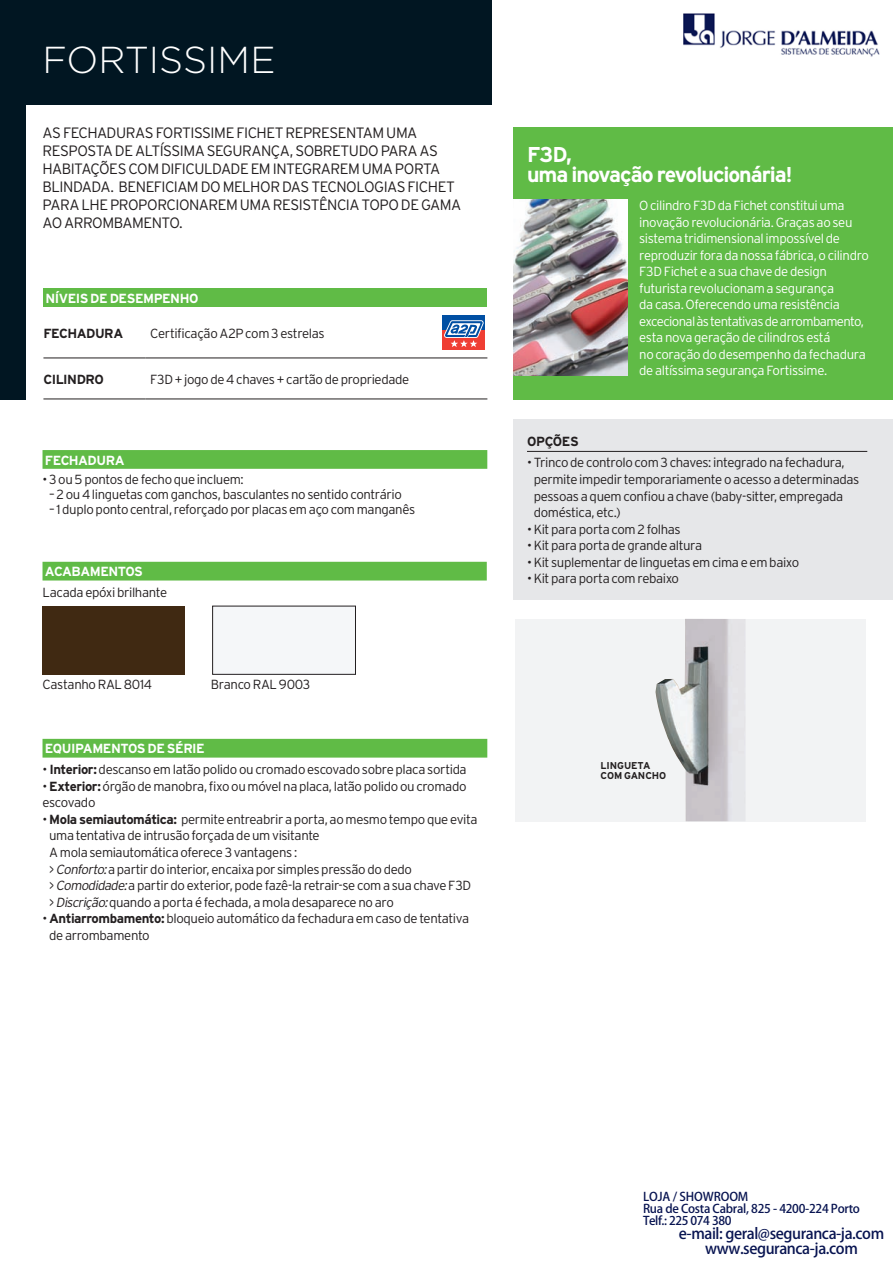
<style>
.page{position:relative;width:893px;height:1263px;background:#fff}
.page>*{position:absolute;margin:0;border:0;box-sizing:border-box;transform-origin:0 0}
.t1{font:300 37.5px "Gotham";color:#fff}
.t2{font:700 21.45px/19.8px "Interstate";letter-spacing:-.05em;color:#fff}
.t3{font:300 15px/18px "Interstate";letter-spacing:-.035em;color:#231f20}
.t4{font:700 15px/15px "Adobe Fan Heiti Std";letter-spacing:-.025em;color:#081451;text-align:center}
.t5{font:300 13.2px/16.5px "Interstate";letter-spacing:-.03em;color:#231f20}
.t6{font:300 13.2px/16.5px "Interstate";letter-spacing:-.03em;color:#fff}
.t7{font:700 13.2px "Interstate";letter-spacing:-.04em;color:#fff}
.t8{font:700 13.2px "Interstate";letter-spacing:-.035em;color:#231f20}
.t9{font:700 12px/12px "Adobe Fan Heiti Std";letter-spacing:-.02em;color:#081451}
.t10{font:700 9.9px/9.9px "Interstate";letter-spacing:-.01em;color:#231f20}
.s1{font-weight:700}
.s2{font-style:italic}
</style>
<div class="page">
<div style="left:43px;top:288px;width:444px;height:19px;background:#60bb46"></div>
<hr style="left:43px;top:358px;width:102px;height:1px;background:#231f20">
<hr style="left:145px;top:358px;width:342px;height:1px;background:#231f20">
<hr style="left:43px;top:399px;width:102px;height:1px;background:#231f20">
<hr style="left:145px;top:399px;width:342px;height:1px;background:#231f20">
<div style="left:443px;top:315px;width:42px;height:35px;background:#ef3e33"></div>
<div style="left:443px;top:315px;width:42px;height:14px;background:#004fa3"></div>
<svg style="left:444px;top:320px;width:40px;height:27px"></svg>
<div style="left:0;top:0;width:491px;height:105px;background:#011622"></div>
<div style="left:0;top:0;width:26px;height:400px;background:#011622"></div>
<div style="left:43px;top:739px;width:444px;height:18px;background:#60bb46"></div>
<div style="left:43px;top:562px;width:444px;height:18px;background:#60bb46"></div>
<div style="left:43px;top:606px;width:142px;height:68px;background:#402912"></div>
<div style="left:213px;top:606px;width:142px;height:68px;background:#f5f7f9"></div>
<div style="left:212px;top:606px;width:144px;height:69px;border:1px solid #231f20"></div>
<div style="left:513px;top:128px;width:380px;height:272px;background:#60bb46"></div>
<img style="left:513px;top:200px;width:115px;height:175px">
<div style="left:43px;top:450px;width:444px;height:19px;background:#60bb46"></div>
<div style="left:513px;top:419px;width:380px;height:180px;background:#e6e7e9"></div>
<hr style="left:527px;top:451px;width:340px;height:1px;background:#231f20">
<div style="left:515px;top:619px;width:351px;height:202px;background:#f2f3f4"></div>
<img style="left:655px;top:619px;width:90px;height:202px">
<img style="left:684px;top:13px;width:196px;height:44px">
<h1 class="t1" style="left:43px;top:36px;width:235px">FORTISSIME</h1>
<p class="t3" style="left:43px;top:124px;width:420px">AS FECHADURAS FORTISSIME FICHET REPRESENTAM UMA RESPOSTA DE ALTÍSSIMA SEGURANÇA, SOBRETUDO PARA AS HABITAÇÕES COM DIFICULDADE EM INTEGRAREM UMA PORTA BLINDADA. BENEFICIAM DO MELHOR DAS TECNOLOGIAS FICHET PARA LHE PROPORCIONAREM UMA RESISTÊNCIA TOPO DE GAMA AO ARROMBAMENTO.</p>
<p class="t7" style="left:46px;top:291px;width:155px">NÍVEIS DE DESEMPENHO</p>
<p class="t8" style="left:43px;top:326px;width:81px">FECHADURA</p>
<p class="t5" style="left:150px;top:325px;width:176px">Certificação A2P com 3 estrelas</p>
<p class="t8" style="left:43px;top:372px;width:62px">CILINDRO</p>
<p class="t5" style="left:150px;top:371px;width:261px">F3D + jogo de 4 chaves + cartão de propriedade</p>
<p class="t7" style="left:45px;top:452px;width:81px">FECHADURA</p>
<p class="t5" style="left:43px;top:471px;width:203px">• 3 ou 5 pontos de fecho que incluem:</p>
<p class="t5" style="left:49px;top:486px;width:354px">– 2 ou 4 linguetas com ganchos, basculantes no sentido contrário</p>
<p class="t5" style="left:49px;top:501px;width:368px">– 1 duplo ponto central, reforçado por placas em aço com manganês</p>
<p class="t7" style="left:45px;top:564px;width:100px">ACABAMENTOS</p>
<p class="t5" style="left:43px;top:584px;width:126px">Lacada epóxi brilhante</p>
<p class="t5" style="left:43px;top:676px;width:111px">Castanho RAL 8014</p>
<p class="t5" style="left:211px;top:676px;width:101px">Branco RAL 9003</p>
<p class="t7" style="left:45px;top:741px;width:161px">EQUIPAMENTOS DE SÉRIE</p>
<p class="t5" style="left:43px;top:761px;width:426px">• <span class="s1">Interior:</span> descanso em latão polido ou cromado escovado sobre placa sortida</p>
<p class="t5" style="left:43px;top:778px;width:425px">• <span class="s1">Exterior:</span> órgão de manobra, fixo ou móvel na placa, latão polido ou cromado escovado</p>
<p class="t5" style="left:49px;top:811px;width:430px;text-indent:-7px">• <span class="s1">Mola semiautomática:</span> permite entreabrir a porta, ao mesmo tempo que evita uma tentativa de intrusão forçada de um visitante<br>A mola semiautomática oferece 3 vantagens :<br>&gt; <span class="s2">Conforto:</span>a partir do interior, encaixa por simples pressão do dedo<br>&gt; <span class="s2">Comodidade:</span>a partir do exterior, pode fazê-la retrair-se com a sua chave F3D &gt; <span class="s2">Discrição:</span>quando a porta é fechada, a mola desaparece no aro</p>
<p class="t5" style="left:49px;top:910px;width:421px;text-indent:-7px">• <span class="s1">Antiarrombamento:</span> bloqueio automático da fechadura em caso de tentativa de arrombamento</p>
<h2 class="t2" style="left:527px;top:144px;width:267px">F3D,<br>uma inovação revolucionária!</h2>
<p class="t6" style="left:639px;top:197px;width:231px">O cilindro F3D da Fichet constitui uma inovação revolucionária. Graças ao seu sistema tridimensional impossível de reproduzir fora da nossa fábrica, o cilindro F3D Fichet e a sua chave de design futurista revolucionam a segurança<br>da casa. Oferecendo uma resistência excecional às tentativas de arrombamento, esta nova geração de cilindros está<br>no coração do desempenho da fechadura de altíssima segurança Fortissime.</p>
<p class="t8" style="left:527px;top:434px;width:53px">OPÇÕES</p>
<p class="t5" style="left:534px;top:454px;width:327px;text-indent:-7px">• Trinco de controlo com 3 chaves: integrado na fechadura, permite impedir temporariamente o acesso a determinadas pessoas a quem confiou a chave (baby-sitter, empregada doméstica, etc.)</p>
<p class="t5" style="left:527px;top:520px;width:155px">• Kit para porta com 2 folhas</p>
<p class="t5" style="left:527px;top:537px;width:177px">• Kit para porta de grande altura</p>
<p class="t5" style="left:527px;top:553px;width:274px">• Kit suplementar de linguetas em cima e em baixo</p>
<p class="t5" style="left:527px;top:570px;width:154px">• Kit para porta com rebaixo</p>
<p class="t10" style="left:601px;top:760px;width:67px">LINGUETA<br>COM GANCHO</p>
<p class="t9" style="left:643px;top:1191px;width:218px">LOJA / SHOWROOM<br>Rua de Costa Cabral, 825 - 4200-224 Porto<br>Telf.: 225 074 380</p>
<p class="t4" style="left:679px;top:1226px;width:207px">e-mail: geral@seguranca-ja.com www.seguranca-ja.com</p>
</div>
